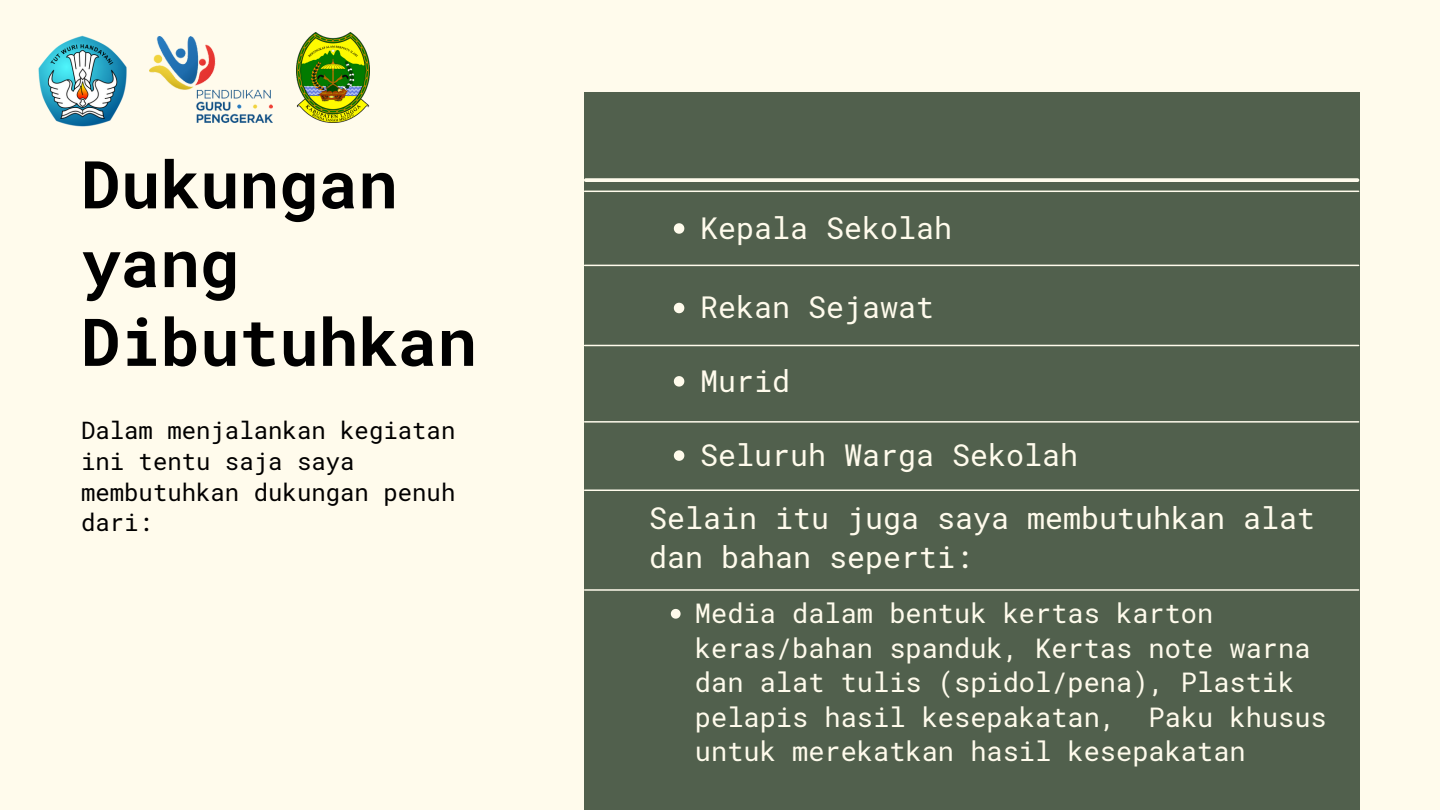
<style>
.page{position:relative;width:1440px;height:810px;background:#fffbec}
.page>*{position:absolute;margin:0;border:0;box-sizing:border-box;transform-origin:0 0}
.t1{font:700 66px/78.8px "Roboto Mono";color:#000}
.t2{font:30px/39px "Roboto Mono";color:#fffbec}
.t3{font:27px/34.5px "Roboto Mono";color:#fffbec}
.t4{font:24px/30.8px "Roboto Mono";color:#000}
</style>
<div class="page">
<div style="left:584px;top:92px;width:775px;height:718px;background:#51604d"></div>
<hr style="left:585px;top:490px;width:774px;height:1px;background:#fffbec">
<hr style="left:585px;top:345px;width:774px;height:1px;background:#fffbec">
<svg style="left:586px;top:178px;width:771px;height:4px;background:#f4f1e2"></svg>
<hr style="left:585px;top:191px;width:774px;height:1px;background:#fffbec">
<svg style="left:674px;top:303px;width:10px;height:10px"></svg>
<svg style="left:674px;top:376px;width:10px;height:11px"></svg>
<svg style="left:674px;top:450px;width:10px;height:11px"></svg>
<svg style="left:674px;top:223px;width:10px;height:11px"></svg>
<svg style="left:671px;top:609px;width:10px;height:10px"></svg>
<hr style="left:585px;top:265px;width:774px;height:1px;background:#fffbec">
<hr style="left:585px;top:421px;width:774px;height:2px;background:#fffbec">
<hr style="left:585px;top:589px;width:774px;height:2px;background:#fffbec">
<img style="left:38px;top:35px;width:89px;height:92px">
<img style="left:297px;top:32px;width:72px;height:91px">
<img style="left:150px;top:36px;width:122px;height:87px">
<h1 class="t1" style="left:81px;top:143px;width:397px">Dukungan yang<br>Dibutuhkan</h1>
<p class="t4" style="left:81px;top:414px;width:376px">Dalam menjalankan kegiatan ini tentu saja saya membutuhkan dukungan penuh dari:</p>
<p class="t2" style="left:700px;top:208px;width:253px">Kepala Sekolah</p>
<p class="t2" style="left:700px;top:287px;width:235px">Rekan Sejawat</p>
<p class="t2" style="left:700px;top:361px;width:91px">Murid</p>
<p class="t2" style="left:700px;top:435px;width:380px">Seluruh Warga Sekolah</p>
<p class="t2" style="left:649px;top:498px;width:668px">Selain itu juga saya membutuhkan alat dan bahan seperti:</p>
<p class="t3" style="left:695px;top:595px;width:633px">Media dalam bentuk kertas karton keras/bahan spanduk, Kertas note warna dan alat tulis (spidol/pena), Plastik pelapis hasil kesepakatan, Paku khusus untuk merekatkan hasil kesepakatan</p>
</div>
